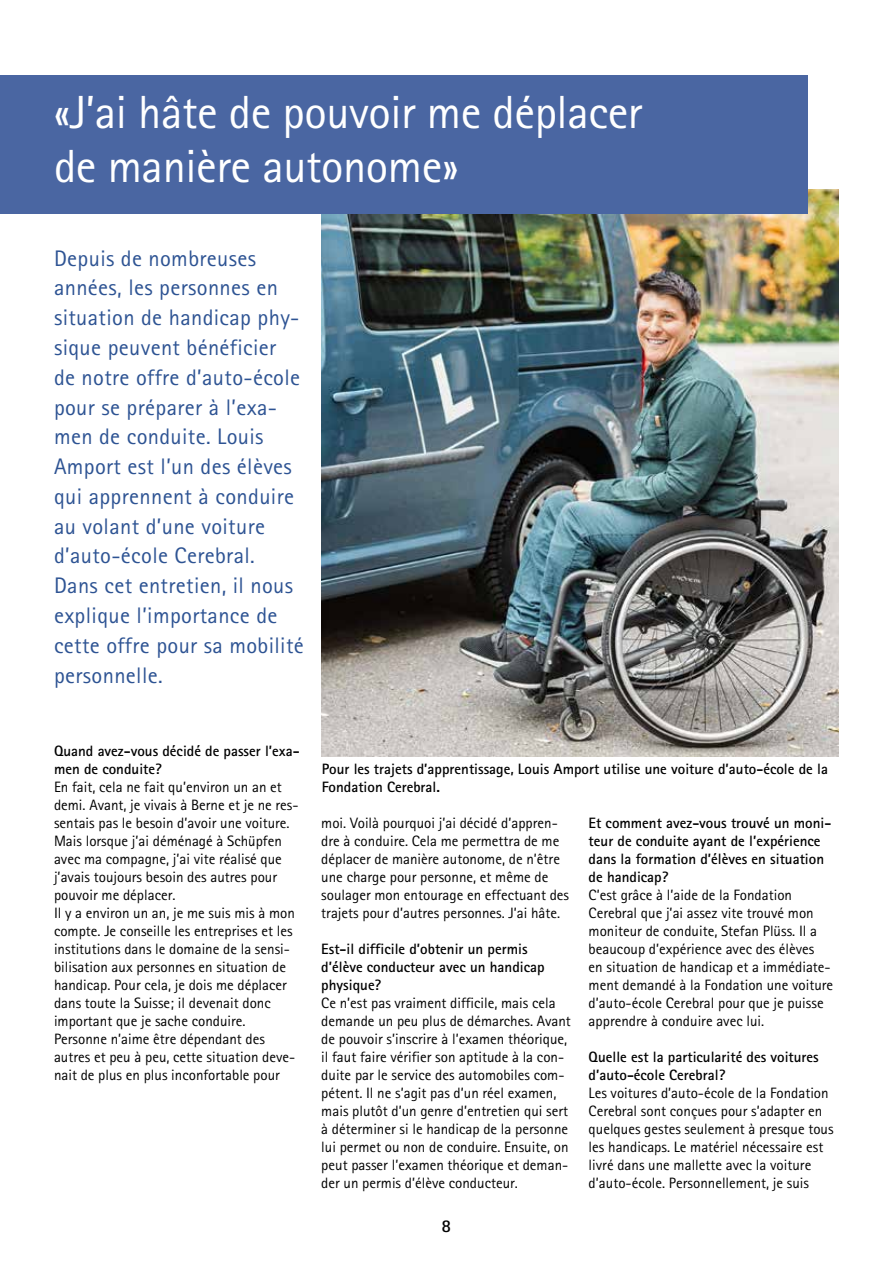
<style>
.page{position:relative;width:893px;height:1263px;background:#fff}
.page>*{position:absolute;margin:0;border:0;box-sizing:border-box;transform-origin:0 0}
.t1{font:46.5px/54px "Rotis Sans Serif";letter-spacing:-.01em;color:#fff}
.t2{font:22.5px/29.7px "Rotis Sans Serif";letter-spacing:.015em;color:#2d5393}
.t3{font:700 18px "Rotis Sans Serif";color:#000}
.t4{font:15px/18px "Rotis Sans Serif";color:#000}
.t5{font:700 15px/18px "Rotis Sans Serif";color:#000}
</style>
<div class="page">
<img style="left:322px;top:190px;width:517px;height:566px">
<div style="left:0;top:75px;width:808px;height:139px;background:#4a66a2"></div>
<h1 class="t1" style="left:54px;top:85px;width:590px">«J’ai hâte de pouvoir me déplacer de manière autonome»</h1>
<p class="t2" style="left:54px;top:243px;width:251px">Depuis de nombreuses années, les personnes en situation de handicap phy&shy;sique peuvent bénéficier<br>de notre offre d’auto-école pour se préparer à l’exa&shy;men de conduite. Louis<br>Amport est l’un des élèves qui apprennent à conduire au volant d’une voiture d’auto-école Cerebral.<br>Dans cet entretien, il nous explique l’importance de cette offre pour sa mobilité personnelle.</p>
<p class="t5" style="left:54px;top:742px;width:247px">Quand avez-vous décidé de passer l’exa&shy;men de conduite?</p>
<p class="t4" style="left:54px;top:778px;width:246px">En fait, cela ne fait qu’environ un an et demi. Avant, je vivais à Berne et je ne res&shy;sentais pas le besoin d’avoir une voiture.<br>Mais lorsque j’ai déménagé à Schüpfen avec ma compagne, j’ai vite réalisé que j’avais toujours besoin des autres pour pouvoir me déplacer.<br>Il y a environ un an, je me suis mis à mon compte. Je conseille les entreprises et les institutions dans le domaine de la sensi&shy;bilisation aux personnes en situation de handicap. Pour cela, je dois me déplacer dans toute la Suisse; il devenait donc important que je sache conduire.<br>Personne n’aime être dépendant des autres et peu à peu, cette situation deve&shy;nait de plus en plus inconfortable pour</p>
<p class="t5" style="left:322px;top:760px;width:508px">Pour les trajets d’apprentissage, Louis Amport utilise une voiture d’auto-école de la<br>Fondation Cerebral.</p>
<p class="t4" style="left:321px;top:814px;width:249px">moi. Voilà pourquoi j’ai décidé d’appren&shy;dre à conduire. Cela me permettra de me déplacer de manière autonome, de n’être une charge pour personne, et même de soulager mon entourage en effectuant des trajets pour d’autres personnes. J’ai hâte.</p>
<p class="t5" style="left:321px;top:940px;width:225px">Est-il difficile d’obtenir un permis d’élève conducteur avec un handicap physique?</p>
<p class="t4" style="left:321px;top:994px;width:251px">Ce n’est pas vraiment difficile, mais cela demande un peu plus de démarches. Avant de pouvoir s’inscrire à l’examen théorique, il faut faire vérifier son aptitude à la con&shy;duite par le service des automobiles com&shy;pétent. Il ne s’agit pas d’un réel examen, mais plutôt d’un genre d’entretien qui sert à déterminer si le handicap de la personne lui permet ou non de conduire. Ensuite, on peut passer l’examen théorique et deman&shy;der un permis d’élève conducteur.</p>
<p class="t3" style="left:442px;top:1214px;width:11px">8</p>
<p class="t5" style="left:589px;top:814px;width:244px">Et comment avez-vous trouvé un moni&shy;teur de conduite ayant de l’expérience dans la formation d’élèves en situation de handicap?</p>
<p class="t4" style="left:589px;top:886px;width:246px">C’est grâce à l’aide de la Fondation Cerebral que j’ai assez vite trouvé mon moniteur de conduite, Stefan Plüss. Il a beaucoup d’expérience avec des élèves<br>en situation de handicap et a immédiate&shy;ment demandé à la Fondation une voiture d’auto-école Cerebral pour que je puisse apprendre à conduire avec lui.</p>
<p class="t5" style="left:589px;top:1048px;width:232px">Quelle est la particularité des voitures d’auto-école Cerebral?</p>
<p class="t4" style="left:589px;top:1084px;width:246px">Les voitures d’auto-école de la Fondation Cerebral sont conçues pour s’adapter en quelques gestes seulement à presque tous les handicaps. Le matériel nécessaire est livré dans une mallette avec la voiture d’auto-école. Personnellement, je suis</p>
</div>
